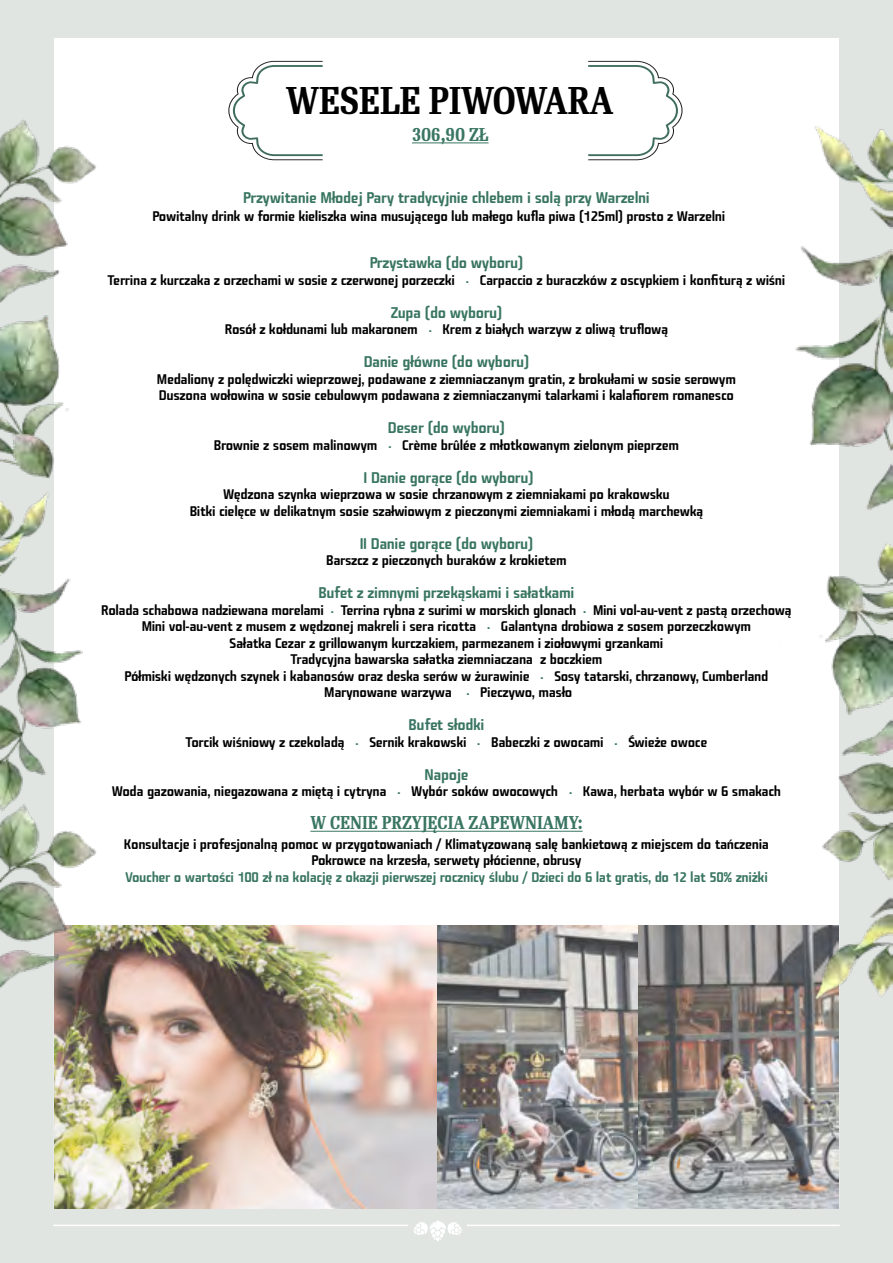
<style>
.page{position:relative;width:893px;height:1263px;background:#fff}
.page>*{position:absolute;margin:0;border:0;box-sizing:border-box;transform-origin:0 0}
.t1{font:600 37.5px "Re Public Cond";color:#000}
.t2{font:600 18px "Re Public Cond";color:#397562}
.t3{font:500 15px "Fishmonger K";letter-spacing:-.025em;color:#397562}
.t4{font:500 13.5px/16.5px "Fishmonger K";letter-spacing:-.025em;color:#000;text-align:center}
.t5{font:500 13.5px "Fishmonger K";letter-spacing:-.025em;color:#397562}
</style>
<div class="page">
<img style="left:0;top:0;width:893px;height:1263px">
<hr style="left:412px;top:143px;width:77px;height:1px;background:#397562">
<svg style="left:228px;top:61px;width:95px;height:99px"></svg>
<svg style="left:588px;top:61px;width:94px;height:99px"></svg>
<h1 class="t1" style="left:286px;top:78px;width:329px">WESELE PIWOWARA</h1>
<h2 class="t2" style="left:412px;top:124px;width:78px">306,90 ZŁ</h2>
<p class="t3" style="left:243px;top:189px;width:408px">Przywitanie Młodej Pary tradycyjnie chlebem i solą przy Warzelni</p>
<p class="t4" style="left:152px;top:208px;width:574px">Powitalny drink w formie kieliszka wina musującego lub małego kufla piwa (125ml) prosto z Warzelni</p>
<p class="t3" style="left:370px;top:254px;width:155px">Przystawka (do wyboru)</p>
<p class="t4" style="left:108px;top:272px;width:679px">Terrina z kurczaka z orzechami w sosie z czerwonej porzeczki <sup>.</sup> Carpaccio z buraczków z oscypkiem i konfiturą z wiśni</p>
<p class="t3" style="left:391px;top:304px;width:113px">Zupa (do wyboru)</p>
<p class="t4" style="left:225px;top:322px;width:445px">Rosół z kołdunami lub makaronem <sup>.</sup> Krem z białych warzyw z oliwą truflową</p>
<p class="t3" style="left:364px;top:353px;width:167px">Danie główne (do wyboru)</p>
<p class="t4" style="left:157px;top:371px;width:581px;text-align:left">Medaliony z polędwiczki wieprzowej, podawane z ziemniaczanym gratin, z brokułami w sosie serowym<br>Duszona wołowina w sosie cebulowym podawana z ziemniaczanymi talarkami i kalafiorem romanesco</p>
<p class="t3" style="left:388px;top:419px;width:119px">Deser (do wyboru)</p>
<p class="t4" style="left:214px;top:437px;width:467px">Brownie z sosem malinowym <sup>.</sup> Crème brûlée z młotkowanym zielonym pieprzem</p>
<p class="t3" style="left:363px;top:469px;width:172px">I Danie gorące (do wyboru)</p>
<p class="t4" style="left:190px;top:487px;width:515px">Wędzona szynka wieprzowa w sosie chrzanowym z ziemniakami po krakowsku<br>Bitki cielęce w delikatnym sosie szałwiowym z pieczonymi ziemniakami i młodą marchewką</p>
<p class="t3" style="left:360px;top:535px;width:175px">II Danie gorące (do wyboru)</p>
<p class="t4" style="left:326px;top:553px;width:242px">Barszcz z pieczonych buraków z krokietem</p>
<p class="t3" style="left:318px;top:584px;width:258px">Bufet z zimnymi przekąskami i sałatkami</p>
<p class="t4" style="left:101px;top:602px;width:692px">Rolada schabowa nadziewana morelami <sup>.</sup> Terrina rybna z surimi w morskich glonach <sup>.</sup> Mini vol-au-vent z pastą orzechową Mini vol-au-vent z musem z wędzonej makreli i sera ricotta <sup>.</sup> Galantyna drobiowa z sosem porzeczkowym<br>Sałatka Cezar z grillowanym kurczakiem, parmezanem i ziołowymi grzankami<br>Tradycyjna bawarska sałatka ziemniaczana z boczkiem<br>Półmiski wędzonych szynek i kabanosów oraz deska serów w żurawinie <sup>.</sup> Sosy tatarski, chrzanowy, Cumberland Marynowane warzywa <sup>.</sup> Pieczywo, masło</p>
<p class="t3" style="left:409px;top:716px;width:77px">Bufet słodki</p>
<p class="t4" style="left:186px;top:734px;width:523px">Torcik wiśniowy z czekoladą <sup>.</sup> Sernik krakowski <sup>.</sup> Babeczki z owocami <sup>.</sup> Świeże owoce</p>
<p class="t3" style="left:424px;top:766px;width:45px">Napoje</p>
<p class="t4" style="left:112px;top:784px;width:671px">Woda gazowania, niegazowana z miętą i cytryna <sup>.</sup> Wybór soków owocowych <sup>.</sup> Kawa, herbata wybór w 6 smakach</p>
<h2 class="t2" style="left:310px;top:812px;width:274px">W CENIE PRZYJĘCIA ZAPEWNIAMY:</h2>
<p class="t4" style="left:124px;top:836px;width:647px">Konsultacje i profesjonalną pomoc w przygotowaniach / Klimatyzowaną salę bankietową z miejscem do tańczenia<br>Pokrowce na krzesła, serwety płócienne, obrusy</p>
<p class="t5" style="left:125px;top:869px;width:644px">Voucher o wartości 100 zł na kolację z okazji pierwszej rocznicy ślubu / Dzieci do 6 lat gratis, do 12 lat 50% zniżki</p>
</div>
